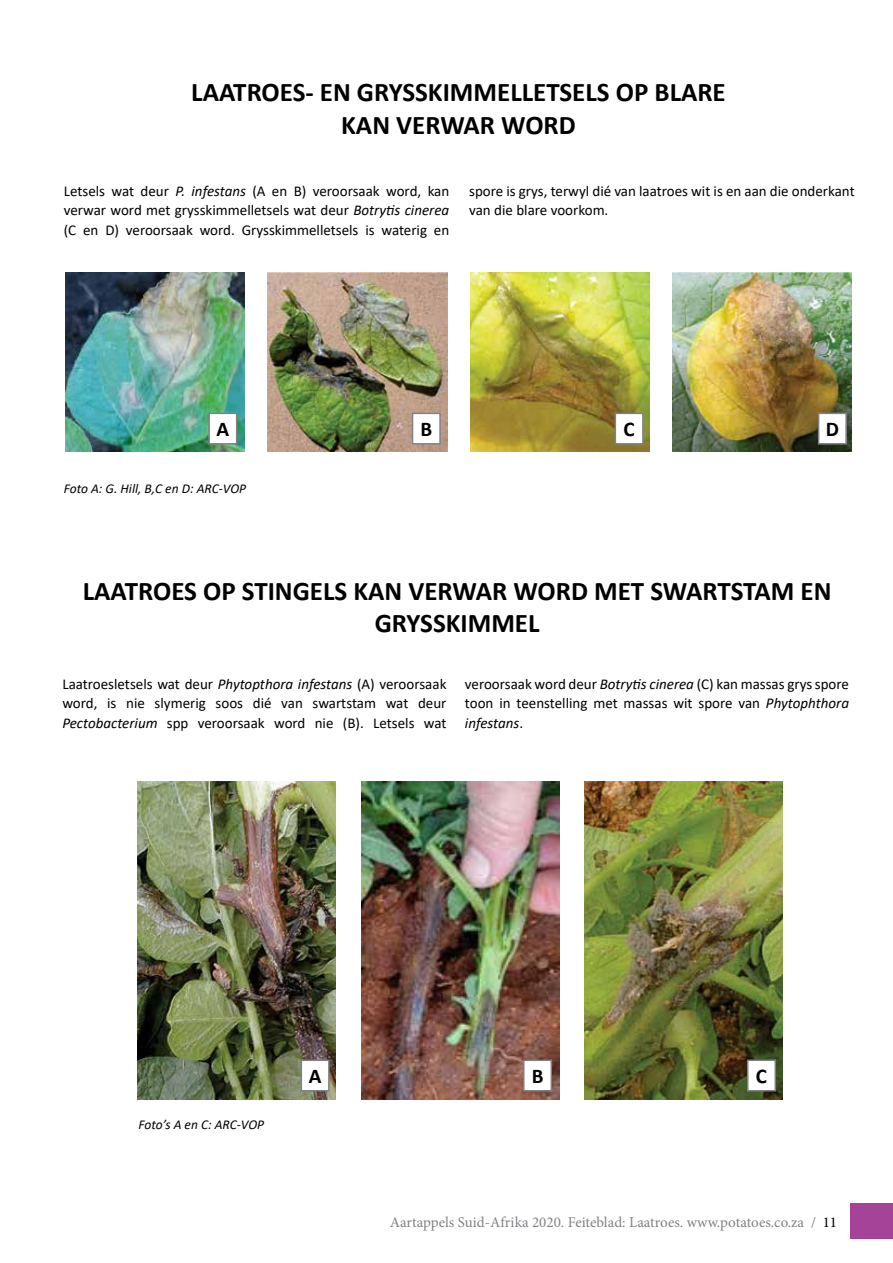
<style>
.page{position:relative;width:893px;height:1263px;background:#fff}
.page>*{position:absolute;margin:0;border:0;box-sizing:border-box;transform-origin:0 0}
.t1{font:700 27px/32.4px "Calibri";color:#000;text-align:center}
.t2{font:700 21px "Calibri";color:#000}
.t3{font:15px/19.5px "Calibri";color:#000;text-align:justify}
.t4{font:15px "Minion Pro";color:#808285}
.t5{font:italic 13.5px "Calibri";color:#000}
.s1{font-style:italic}
.s2{color:#000}
</style>
<div class="page">
<div style="left:850px;top:1203px;width:43px;height:36px;background:#a54399"></div>
<img style="left:137px;top:781px;width:199px;height:319px">
<img style="left:585px;top:781px;width:198px;height:319px">
<img style="left:65px;top:272px;width:180px;height:180px">
<div style="left:208px;top:413px;width:29px;height:32px;background:#fff;border:2px solid #808285"></div>
<img style="left:361px;top:781px;width:198px;height:319px">
<div style="left:301px;top:1059px;width:29px;height:32px;background:#fff;border:2px solid #808285"></div>
<div style="left:523px;top:1059px;width:29px;height:32px;background:#fff;border:2px solid #808285"></div>
<div style="left:747px;top:1059px;width:29px;height:32px;background:#fff;border:2px solid #808285"></div>
<img style="left:268px;top:272px;width:179px;height:180px">
<img style="left:470px;top:272px;width:179px;height:180px">
<img style="left:672px;top:272px;width:180px;height:180px">
<div style="left:412px;top:413px;width:29px;height:32px;background:#fff;border:2px solid #808285"></div>
<div style="left:615px;top:413px;width:29px;height:32px;background:#fff;border:2px solid #808285"></div>
<div style="left:818px;top:413px;width:29px;height:32px;background:#fff;border:2px solid #808285"></div>
<h1 class="t1" style="left:191px;top:76px;width:536px">LAATROES- EN GRYSSKIMMELLETSELS OP BLARE<br>KAN VERWAR WORD</h1>
<p class="t3" style="left:64px;top:181px;width:387px">Letsels wat deur <span class="s1">P. infestans</span> (A en B) veroorsaak word, kan verwar word met grysskimmelletsels wat deur <span class="s1">Botrytis cinerea </span>(C en D) veroorsaak word. Grysskimmelletsels is waterig en</p>
<p class="t3" style="left:469px;top:181px;width:387px">spore is grys, terwyl dié van laatroes wit is en aan die onderkant van die blare voorkom.</p>
<h2 class="t2" style="left:217px;top:414px;width:14px">A</h2>
<p class="t5" style="left:64px;top:479px;width:184px">Foto A: G. Hill, B,C en D: ARC-VOP</p>
<h2 class="t2" style="left:420px;top:414px;width:13px">B</h2>
<h2 class="t2" style="left:624px;top:414px;width:13px">C</h2>
<h2 class="t2" style="left:826px;top:414px;width:15px">D</h2>
<h1 class="t1" style="left:83px;top:574px;width:750px">LAATROES OP STINGELS KAN VERWAR WORD MET SWARTSTAM EN<br>GRYSSKIMMEL</h1>
<p class="t3" style="left:62px;top:674px;width:386px">Laatroesletsels wat deur <span class="s1">Phytopthora infestans</span> (A) veroorsaak word, is nie slymerig soos dié van swartstam wat deur <span class="s1">Pectobacterium</span> spp veroorsaak word nie (B). Letsels wat</p>
<p class="t3" style="left:465px;top:674px;width:386px">veroorsaak word deur <span class="s1">Botrytis cinerea</span> (C) kan massas grys spore toon in teenstelling met massas wit spore van <span class="s1">Phytophthora infestans</span>.</p>
<p class="t5" style="left:139px;top:1115px;width:127px">Foto’s A en C: ARC-VOP</p>
<h2 class="t2" style="left:309px;top:1061px;width:14px">A</h2>
<h2 class="t2" style="left:532px;top:1061px;width:13px">B</h2>
<h2 class="t2" style="left:756px;top:1061px;width:13px">C</h2>
<p class="t4" style="left:390px;top:1212px;width:449px">Aartappels Suid-Afrika 2020. Feiteblad: Laatroes. www.potatoes.co.za / <span class="s2">11</span></p>
</div>
